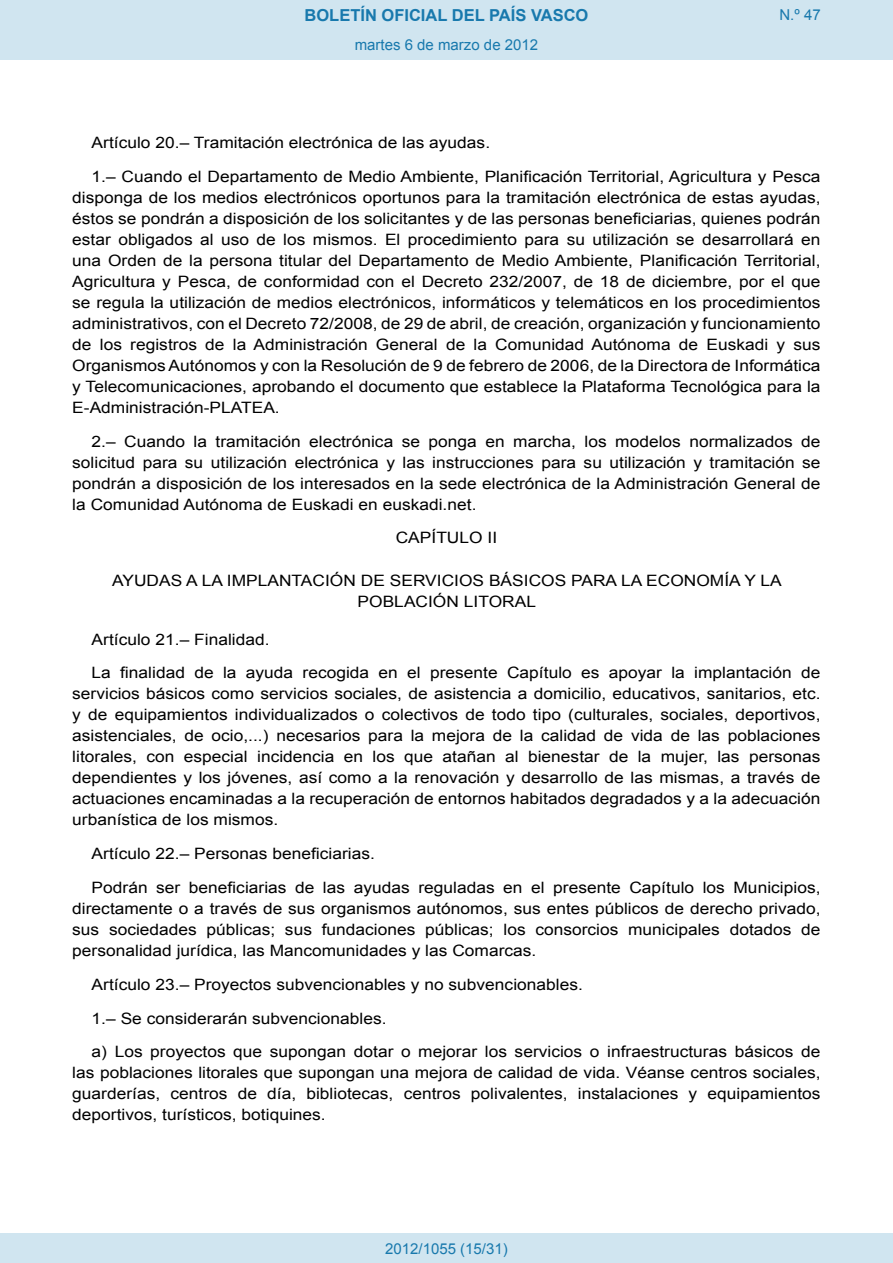
<style>
.page{position:relative;width:893px;height:1263px;background:#fff}
.page>*{position:absolute;margin:0;border:0;box-sizing:border-box;transform-origin:0 0}
.t1{font:700 16.5px "Arial";color:#1879ad}
.BOPVDetalle{font:15.6px/21px "Arial";color:#000;text-align:justify;scale:1.11 1}
.BOPVClave{font:15.6px/21px "Arial";color:#000;text-align:center;scale:1.11 1}
.BOPVClaveSin{font:15.6px "Arial";color:#000;scale:1.11 1}
.Paginacion_Centro{font:15px "Arial";color:#1879ad}
</style>
<div class="page">
<div style="left:0;top:0;width:893px;height:60px;background:#d0e5f0"></div>
<div style="left:0;top:1233px;width:893px;height:30px;background:#d0e5f0"></div>
<p class="t1" style="left:305px;top:4px;width:285px">BOLETÍN OFICIAL DEL PAÍS VASCO</p>
<p class="Paginacion_Centro" style="left:355px;top:35px;width:185px">martes 6 de marzo de 2012</p>
<p class="Paginacion_Centro" style="left:779px;top:5px;width:43px">N.º 47</p>
<p class="BOPVDetalle" style="left:92px;top:132px;width:361px">Artículo 20.– Tramitación electrónica de las ayudas.</p>
<p class="BOPVDetalle" style="left:72px;top:166px;width:676px;text-indent:19px">1.– Cuando el Departamento de Medio Ambiente, Planificación Territorial, Agricultura y Pesca disponga de los medios electrónicos oportunos para la tramitación electrónica de estas ayudas, éstos se pondrán a disposición de los solicitantes y de las personas beneficiarias, quienes podrán estar obligados al uso de los mismos. El procedimiento para su utilización se desarrollará en una Orden de la persona titular del Departamento de Medio Ambiente, Planificación Territorial, Agricultura y Pesca, de conformidad con el Decreto 232/2007, de 18 de diciembre, por el que se regula la utilización de medios electrónicos, informáticos y telemáticos en los procedimientos administrativos, con el Decreto 72/2008, de 29 de abril, de creación, organización y funcionamiento de los registros de la Administración General de la Comunidad Autónoma de Euskadi y sus Organismos Autónomos y con la Resolución de 9 de febrero de 2006, de la Directora de Informática y Telecomunicaciones, aprobando el documento que establece la Plataforma Tecnológica para la E-Administración-PLATEA.</p>
<p class="BOPVDetalle" style="left:72px;top:431px;width:676px;text-indent:19px">2.– Cuando la tramitación electrónica se ponga en marcha, los modelos normalizados de solicitud para su utilización electrónica y las instrucciones para su utilización y tramitación se pondrán a disposición de los interesados en la sede electrónica de la Administración General de la Comunidad Autónoma de Euskadi en euskadi.net.</p>
<p class="BOPVClaveSin" style="left:396px;top:528px;width:93px">CAPÍTULO II</p>
<p class="BOPVClave" style="left:112px;top:570px;width:605px">AYUDAS A LA IMPLANTACIÓN DE SERVICIOS BÁSICOS PARA LA ECONOMÍA Y LA<br>POBLACIÓN LITORAL</p>
<p class="BOPVDetalle" style="left:92px;top:629px;width:162px">Artículo 21.– Finalidad.</p>
<p class="BOPVDetalle" style="left:72px;top:663px;width:676px;text-indent:19px">La finalidad de la ayuda recogida en el presente Capítulo es apoyar la implantación de servicios básicos como servicios sociales, de asistencia a domicilio, educativos, sanitarios, etc. y de equipamientos individualizados o colectivos de todo tipo (culturales, sociales, deportivos, asistenciales, de ocio,...) necesarios para la mejora de la calidad de vida de las poblaciones litorales, con especial incidencia en los que atañan al bienestar de la mujer, las personas dependientes y los jóvenes, así como a la renovación y desarrollo de las mismas, a través de actuaciones encaminadas a la recuperación de entornos habitados degradados y a la adecuación urbanística de los mismos.</p>
<p class="BOPVDetalle" style="left:92px;top:843px;width:257px">Artículo 22.– Personas beneficiarias.</p>
<p class="BOPVDetalle" style="left:72px;top:877px;width:676px;text-indent:19px">Podrán ser beneficiarias de las ayudas reguladas en el presente Capítulo los Municipios, directamente o a través de sus organismos autónomos, sus entes públicos de derecho privado, sus sociedades públicas; sus fundaciones públicas; los consorcios municipales dotados de personalidad jurídica, las Mancomunidades y las Comarcas.</p>
<p class="BOPVDetalle" style="left:92px;top:974px;width:444px">Artículo 23.– Proyectos subvencionables y no subvencionables.</p>
<p class="BOPVDetalle" style="left:92px;top:1008px;width:267px">1.– Se considerarán subvencionables.</p>
<p class="BOPVDetalle" style="left:72px;top:1041px;width:676px;text-indent:19px">a) Los proyectos que supongan dotar o mejorar los servicios o infraestructuras básicos de las poblaciones litorales que supongan una mejora de calidad de vida. Véanse centros sociales, guarderías, centros de día, bibliotecas, centros polivalentes, instalaciones y equipamientos deportivos, turísticos, botiquines.</p>
<p class="Paginacion_Centro" style="left:385px;top:1238px;width:124px">2012/1055 (15/31)</p>
</div>
